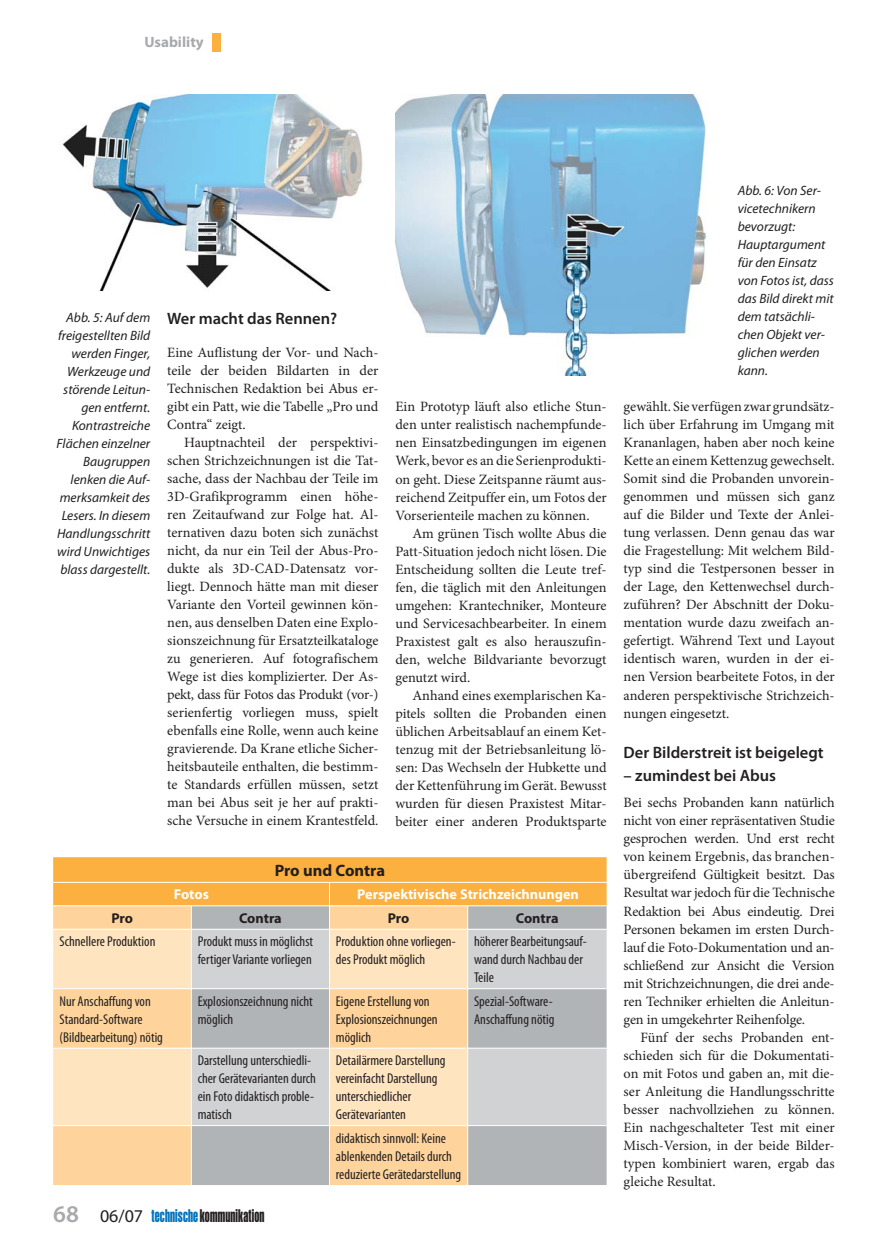
<style>
.page{position:relative;width:888px;height:1258px;background:#fff}
.page>*{position:absolute;margin:0;border:0;box-sizing:border-box;transform-origin:0 0}
.t1{font:18px "Helvetica Extra Compressed";letter-spacing:.01em;color:#231f20;scale:.83 1}
.t2{font:600 16.5px "Myriad Pro";color:#231f20}
.t3{font:700 16.5px "Myriad Pro";letter-spacing:-.005em;color:#231f20}
.t4{font:700 15px "Myriad Pro";color:#a7a9ac}
.t5{font:14.25px/18px "Minion Pro";color:#231f20;text-align:justify}
.t6{font:condensed 14.25px/18px "Myriad Pro";color:#231f20}
.t7{font:700 14.25px "Myriad Pro";color:#fff}
.t8{font:700 14.25px "Myriad Pro";letter-spacing:-.01em;color:#231f20}
.t9{font:italic 13.5px/18px "Myriad Pro";color:#231f20;text-align:right}
.s1{font-family:"Myriad Pro";font-weight:600;font-size:24px;color:#a7a9ac}
.s2{font-family:"Myriad Pro"}
.s3{color:#0071bc}
</style>
<div class="page">
<div style="left:212px;top:34px;width:9px;height:18px;background:#fbb03f"></div>
<img style="left:62px;top:95px;width:301px;height:195px">
<div style="left:53px;top:1126px;width:138px;height:59px;background:#ffd49c"></div>
<svg style="left:192px;top:1126px;width:415px;height:59px;background:#cbbead"></svg>
<svg style="left:53px;top:930px;width:138px;height:195px;background:#ffdfb5"></svg>
<svg style="left:192px;top:930px;width:415px;height:195px;background:#d9d0c3"></svg>
<svg style="left:53px;top:857px;width:554px;height:72px;background:#f0b967"></svg>
<hr style="left:329px;top:929px;width:1px;height:59px;background:#fff">
<hr style="left:467px;top:929px;width:1px;height:59px;background:#fff">
<hr style="left:53px;top:988px;width:276px;height:1px;background:#fff">
<hr style="left:329px;top:988px;width:139px;height:1px;background:#fff">
<hr style="left:329px;top:989px;width:1px;height:59px;background:#fff">
<hr style="left:468px;top:988px;width:139px;height:1px;background:#fff">
<hr style="left:467px;top:989px;width:1px;height:59px;background:#fff">
<hr style="left:53px;top:1048px;width:276px;height:1px;background:#fff">
<hr style="left:329px;top:1048px;width:139px;height:1px;background:#fff">
<hr style="left:329px;top:1048px;width:1px;height:77px;background:#fff">
<hr style="left:468px;top:1048px;width:139px;height:1px;background:#fff">
<hr style="left:467px;top:1048px;width:1px;height:77px;background:#fff">
<hr style="left:329px;top:1126px;width:1px;height:59px;background:#fff">
<hr style="left:467px;top:1126px;width:1px;height:59px;background:#fff">
<img style="left:396px;top:95px;width:311px;height:280px">
<p class="t4" style="left:145px;top:37px;width:61px">Usability</p>
<p class="t9" style="left:57px;top:310px;width:95px">Abb. 5: Auf dem freigestellten Bild werden Finger,<br>Werkzeuge und störende Leitun&shy;gen entfernt.<br>Kontrastreiche<br>Flächen einzelner<br>Baugruppen lenken die Auf&shy;merksamkeit des<br>Lesers. In diesem<br>Handlungsschritt wird Unwichtiges blass dargestellt.</p>
<p class="t2" style="left:167px;top:312px;width:171px">Wer macht das Rennen?</p>
<p class="t5" style="left:167px;top:345px;width:213px">Eine Auflistung der Vor- und Nach&shy;teile der beiden Bildarten in der Technischen Redaktion bei Abus er&shy;gibt ein Patt, wie die Tabelle „Pro und Contra“ zeigt.</p>
<p class="t5" style="left:167px;top:435px;width:213px;text-indent:17px">Hauptnachteil der perspektivi&shy;schen Strichzeichnungen ist die Tat&shy;sache, dass der Nachbau der Teile im 3D-Grafikprogramm einen höhe&shy;ren Zeitaufwand zur Folge hat. Al&shy;ternativen dazu boten sich zunächst nicht, da nur ein Teil der Abus-Pro&shy;dukte als 3D-CAD-Datensatz vor&shy;liegt. Dennoch hätte man mit dieser Variante den Vorteil gewinnen kön&shy;nen, aus denselben Daten eine Explo&shy;sionszeichnung für Ersatzteilkataloge zu generieren. Auf fotografischem Wege ist dies komplizierter. Der As&shy;pekt, dass für Fotos das Produkt (vor-) serienfertig vorliegen muss, spielt ebenfalls eine Rolle, wenn auch keine gravierende. Da Krane etliche Sicher&shy;heitsbauteile enthalten, die bestimm&shy;te Standards erfüllen müssen, setzt man bei Abus seit je her auf prakti&shy;sche Versuche in einem Krantestfeld.</p>
<p class="t5" style="left:395px;top:399px;width:213px">Ein Prototyp läuft also etliche Stun&shy;den unter realistisch nachempfunde&shy;nen Einsatzbedingungen im eigenen Werk, bevor es an die Serienprodukti&shy;on geht. Diese Zeitspanne räumt aus&shy;reichend Zeitpuffer ein, um Fotos der Vorserienteile machen zu können.</p>
<p class="t5" style="left:395px;top:525px;width:213px;text-indent:17px">Am grünen Tisch wollte Abus die Patt-Situation jedoch nicht lösen. Die Entscheidung sollten die Leute tref&shy;fen, die täglich mit den Anleitungen umgehen: Krantechniker, Monteure und Servicesachbearbeiter. In einem Praxistest galt es also herauszufin&shy;den, welche Bildvariante bevorzugt genutzt wird.</p>
<p class="t5" style="left:395px;top:687px;width:213px;text-indent:17px">Anhand eines exemplarischen Ka&shy;pitels sollten die Probanden einen üblichen Arbeitsablauf an einem Ket&shy;tenzug mit der Betriebsanleitung lö&shy;sen: Das Wechseln der Hubkette und der Kettenführung im Gerät. Bewusst wurden für diesen Praxistest Mitar&shy;beiter einer anderen Produktsparte</p>
<p class="t3" style="left:275px;top:864px;width:112px">Pro und Contra</p>
<p class="t7" style="left:174px;top:889px;width:36px">Fotos</p>
<p class="t7" style="left:357px;top:889px;width:223px">Perspektivische Strichzeichnungen</p>
<p class="t8" style="left:111px;top:913px;width:23px">Pro</p>
<p class="t8" style="left:239px;top:913px;width:44px">Contra</p>
<p class="t8" style="left:388px;top:913px;width:23px">Pro</p>
<p class="t8" style="left:516px;top:913px;width:44px">Contra</p>
<p class="t6" style="left:60px;top:934px;width:97px">Schnellere Produktion</p>
<p class="t6" style="left:198px;top:934px;width:117px">Produkt muss in möglichst fertiger Variante vorliegen</p>
<p class="t6" style="left:336px;top:934px;width:121px">Produktion ohne vorliegen&shy;des Produkt möglich</p>
<p class="t6" style="left:474px;top:934px;width:114px">höherer Bearbeitungsauf&shy;wand durch Nachbau der<br>Teile</p>
<p class="t6" style="left:60px;top:993px;width:105px">Nur Anschaffung von<br>Standard-Software (Bildbearbeitung) nötig</p>
<p class="t6" style="left:198px;top:993px;width:117px">Explosionszeichnung nicht möglich</p>
<p class="t6" style="left:336px;top:993px;width:103px">Eigene Erstellung von<br>Explosionszeichnungen möglich</p>
<p class="t6" style="left:474px;top:993px;width:82px">Spezial-Software-<br>Anschaffung nötig</p>
<p class="t6" style="left:198px;top:1053px;width:120px">Darstellung unterschiedli&shy;cher Gerätevarianten durch ein Foto didaktisch proble&shy;matisch</p>
<p class="t6" style="left:336px;top:1053px;width:111px">Detailärmere Darstellung vereinfacht Darstellung unterschiedlicher<br>Gerätevarianten</p>
<p class="t6" style="left:336px;top:1130px;width:127px">didaktisch sinnvoll: Keine ablenkenden Details durch reduzierte Gerätedarstellung</p>
<p class="t1" style="left:53px;top:1209px;width:256px"><span class="s1">68</span> <span class="s2">06/07</span> <span class="s3">technische</span> kommunikation</p>
<p class="t9" style="left:738px;top:183px;width:98px;text-align:left">Abb. 6: Von Ser&shy;vicetechnikern bevorzugt:<br>Hauptargument für den Einsatz von Fotos ist, dass das Bild direkt mit dem tatsächli&shy;chen Objekt ver&shy;glichen werden kann.</p>
<p class="t5" style="left:624px;top:399px;width:213px">gewählt. Sie verfügen zwar grundsätz&shy;lich über Erfahrung im Umgang mit Krananlagen, haben aber noch keine Kette an einem Kettenzug gewechselt.<br>Somit sind die Probanden unvorein&shy;genommen und müssen sich ganz auf die Bilder und Texte der Anlei&shy;tung verlassen. Denn genau das war die Fragestellung: Mit welchem Bild&shy;typ sind die Testpersonen besser in der Lage, den Kettenwechsel durch&shy;zuführen? Der Abschnitt der Doku&shy;mentation wurde dazu zweifach an&shy;gefertigt. Während Text und Layout identisch waren, wurden in der ei&shy;nen Version bearbeitete Fotos, in der anderen perspektivische Strichzeich&shy;nungen eingesetzt.</p>
<p class="t2" style="left:624px;top:746px;width:202px">Der Bilderstreit ist beigelegt</p>
<p class="t2" style="left:624px;top:769px;width:154px">– zumindest bei Abus</p>
<p class="t5" style="left:624px;top:795px;width:213px">Bei sechs Probanden kann natürlich nicht von einer repräsentativen Studie gesprochen werden. Und erst recht von keinem Ergebnis, das branchen&shy;übergreifend Gültigkeit besitzt. Das Resultat war jedoch für die Technische Redaktion bei Abus eindeutig. Drei Personen bekamen im ersten Durch&shy;lauf die Foto-Dokumentation und an&shy;schließend zur Ansicht die Version mit Strichzeichnungen, die drei ande&shy;ren Techniker erhielten die Anleitun&shy;gen in umgekehrter Reihenfolge.</p>
<p class="t5" style="left:624px;top:1029px;width:213px;text-indent:17px">Fünf der sechs Probanden ent&shy;schieden sich für die Dokumentati&shy;on mit Fotos und gaben an, mit die&shy;ser Anleitung die Handlungsschritte besser nachvollziehen zu können.<br>Ein nachgeschalteter Test mit einer Misch-Version, in der beide Bilder&shy;typen kombiniert waren, ergab das gleiche Resultat.</p>
</div>
